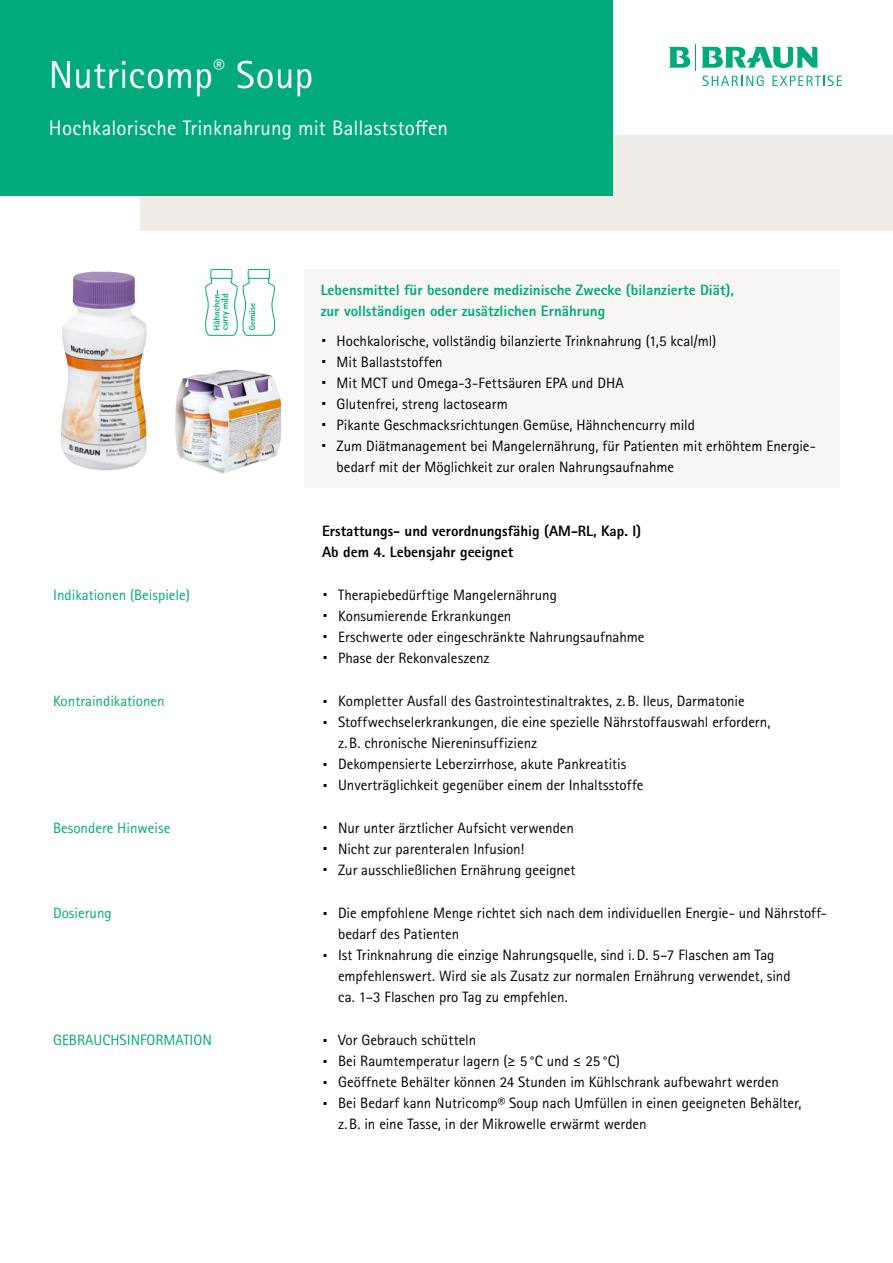
<style>
.page{position:relative;width:893px;height:1263px;background:#fff}
.page>*{position:absolute;margin:0;border:0;box-sizing:border-box;transform-origin:0 0}
.t1{font:39px "Rotis Sans Serif Pro";letter-spacing:.005em;color:#fff}
.t2{font:21px "Rotis Sans Serif Pro";letter-spacing:.01em;color:#fff}
.t3{font:15px/21px "Rotis Sans Serif Pro";color:#000}
.t4{font:800 15px/21px "Rotis Sans Serif Pro";color:#00aa7a}
.t5{font:15px "Rotis Sans Serif Pro";color:#00aa7a}
.t6{font:800 15px/21px "Rotis Sans Serif Pro";color:#000}
.s1{font-size:30px}
</style>
<div class="page">
<svg style="left:702px;top:76px;width:62px;height:10px"></svg>
<svg style="left:772px;top:76px;width:70px;height:10px"></svg>
<svg style="left:669px;top:44px;width:149px;height:26px"></svg>
<div style="left:140px;top:135px;width:753px;height:95px;background:#f0ede9"></div>
<div style="left:0;top:0;width:612px;height:196px;background:#00aa7a"></div>
<div style="left:305px;top:269px;width:535px;height:219px;background:#f8f6f4"></div>
<svg style="left:205px;top:269px;width:70px;height:67px"></svg>
<img style="left:175px;top:370px;width:106px;height:103px">
<img style="left:61px;top:271px;width:86px;height:199px">
<h1 class="t1" style="left:49px;top:52px;width:266px">Nutricomp<sup>®</sup> Soup</h1>
<h2 class="t2" style="left:49px;top:116px;width:401px">Hochkalorische Trinknahrung mit Ballaststoffen</h2>
<p class="t4" style="left:321px;top:280px;width:415px">Lebensmittel für besondere medizinische Zwecke (bilanzierte Diät), zur vollständigen oder zusätzlichen Ernährung</p>
<p class="t3" style="left:321px;top:330px;width:397px"><span class="s1">·</span> Hochkalorische, vollständig bilanzierte Trinknahrung (1,5 kcal/ml)</p>
<p class="t3" style="left:321px;top:351px;width:124px"><span class="s1">·</span> Mit Ballaststoffen</p>
<p class="t3" style="left:321px;top:372px;width:305px"><span class="s1">·</span> Mit MCT und Omega-3-Fettsäuren EPA und DHA</p>
<p class="t3" style="left:321px;top:393px;width:189px"><span class="s1">·</span> Glutenfrei, streng lactosearm</p>
<p class="t3" style="left:321px;top:414px;width:376px"><span class="s1">·</span> Pikante Geschmacksrichtungen Gemüse, Hähnchencurry mild</p>
<p class="t3" style="left:321px;top:435px;width:497px"><span class="s1">·</span> Zum Diätmanagement bei Mangelernährung, für Patienten mit erhöhtem Energie-</p>
<p class="t3" style="left:337px;top:456px;width:339px">bedarf mit der Möglichkeit zur oralen Nahrungsaufnahme</p>
<p class="t6" style="left:322px;top:520px;width:321px">Erstattungs- und verordnungsfähig (AM-RL, Kap. I)<br>Ab dem 4. Lebensjahr geeignet</p>
<p class="t5" style="left:53px;top:586px;width:138px">Indikationen (Beispiele)</p>
<p class="t3" style="left:322px;top:584px;width:324px"><span class="s1">·</span> Therapiebedürftige Mangelernährung<br><span class="s1">·</span> Konsumierende Erkrankungen<br><span class="s1">·</span> Erschwerte oder eingeschränkte Nahrungsaufnahme <span class="s1">·</span> Phase der Rekonvaleszenz</p>
<p class="t5" style="left:53px;top:692px;width:113px">Kontraindikationen</p>
<p class="t3" style="left:322px;top:691px;width:424px"><span class="s1">·</span> Kompletter Ausfall des Gastrointestinaltraktes, z.B. Ileus, Darmatonie</p>
<p class="t3" style="left:322px;top:712px;width:450px"><span class="s1">·</span> Stoffwechselerkrankungen, die eine spezielle Nährstoffauswahl erfordern,</p>
<p class="t3" style="left:338px;top:733px;width:201px">z.B. chronische Niereninsuffizienz</p>
<p class="t3" style="left:322px;top:754px;width:306px"><span class="s1">·</span> Dekompensierte Leberzirrhose, akute Pankreatitis</p>
<p class="t3" style="left:322px;top:775px;width:323px"><span class="s1">·</span> Unverträglichkeit gegenüber einem der Inhaltsstoffe</p>
<p class="t5" style="left:53px;top:819px;width:119px">Besondere Hinweise</p>
<p class="t3" style="left:322px;top:817px;width:255px"><span class="s1">·</span> Nur unter ärztlicher Aufsicht verwenden <span class="s1">·</span> Nicht zur parenteralen Infusion!<br><span class="s1">·</span> Zur ausschließlichen Ernährung geeignet</p>
<p class="t5" style="left:53px;top:904px;width:60px">Dosierung</p>
<p class="t3" style="left:322px;top:903px;width:506px"><span class="s1">·</span> Die empfohlene Menge richtet sich nach dem individuellen Energie- und Nährstoff-</p>
<p class="t3" style="left:338px;top:924px;width:123px">bedarf des Patienten</p>
<p class="t3" style="left:322px;top:945px;width:454px"><span class="s1">·</span> Ist Trinknahrung die einzige Nahrungsquelle, sind i.D. 5–7 Flaschen am Tag</p>
<p class="t3" style="left:338px;top:966px;width:454px">empfehlenswert. Wird sie als Zusatz zur normalen Ernährung verwendet, sind</p>
<p class="t3" style="left:338px;top:987px;width:231px">ca. 1–3 Flaschen pro Tag zu empfehlen.</p>
<p class="t5" style="left:53px;top:1031px;width:160px">GEBRAUCHSINFORMATION</p>
<p class="t3" style="left:322px;top:1030px;width:156px"><span class="s1">·</span> Vor Gebrauch schütteln</p>
<p class="t3" style="left:322px;top:1051px;width:299px"><span class="s1">·</span> Bei Raumtemperatur lagern (≥ 5 °C und ≤ 25 °C)</p>
<p class="t3" style="left:322px;top:1072px;width:458px"><span class="s1">·</span> Geöffnete Behälter können 24 Stunden im Kühlschrank aufbewahrt werden</p>
<p class="t3" style="left:322px;top:1093px;width:481px"><span class="s1">·</span> Bei Bedarf kann Nutricomp® Soup nach Umfüllen in einen geeigneten Behälter,</p>
<p class="t3" style="left:338px;top:1114px;width:310px">z.B. in eine Tasse, in der Mikrowelle erwärmt werden</p>
</div>
